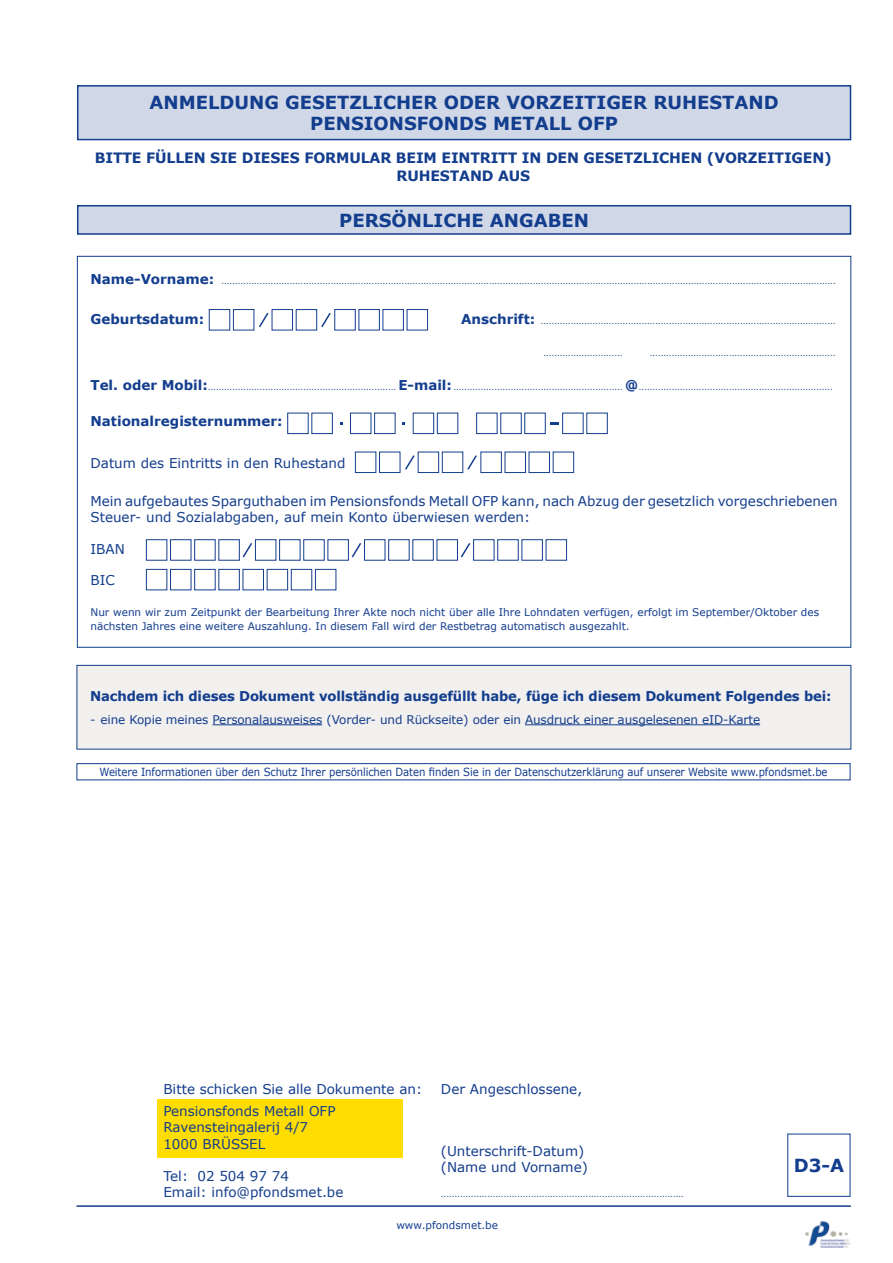
<style>
.page{position:relative;width:893px;height:1263px;background:#fff}
.page>*{position:absolute;margin:0;border:0;box-sizing:border-box;transform-origin:0 0}
.t1{font:700 18px/21.6px "Verdana";color:#133d8d;text-align:center}
.t2{font:700 14.25px/18.5px "Verdana";letter-spacing:-.01em;color:#133d8d;text-align:center}
.t3{font:13.5px/16.2px "Verdana";color:#133d8d}
.t4{font:700 13.5px "Verdana";letter-spacing:-.01em;color:#133d8d}
.t5{font:12px "Verdana";letter-spacing:-.01em;color:#133d8d}
.t6{font:11.25px "Verdana";letter-spacing:-.01em;color:#133d8d;scale:.9 1}
.t7{font:10.5px/13.5px "Verdana";color:#133d8d}
.t8{font:7.5px "Verdana";color:#133d8d}
.s1{font-weight:700;font-size:13.5px}
</style>
<div class="page">
<img style="left:805px;top:1221px;width:46px;height:27px">
<hr style="left:77px;top:1205px;width:774px;height:2px;background:#133d8d">
<div style="left:157px;top:1099px;width:246px;height:58px;background:#fd0"></div>
<div style="left:78px;top:86px;width:772px;height:54px;background:#d0d8e8"></div>
<div style="left:77px;top:85px;width:774px;height:55px;border:2px solid #133d8d"></div>
<div style="left:78px;top:206px;width:772px;height:28px;background:#d0d8e8"></div>
<div style="left:77px;top:205px;width:774px;height:30px;border:2px solid #133d8d"></div>
<div style="left:77px;top:665px;width:774px;height:84px;background:#f2f0ef"></div>
<hr style="left:212px;top:724px;width:110px;height:1px;background:#133d8d">
<hr style="left:525px;top:724px;width:235px;height:1px;background:#133d8d">
<div style="left:77px;top:665px;width:774px;height:84px;border:1px solid #133d8d"></div>
<div style="left:209px;top:309px;width:21px;height:21px;border:1px solid #133d8d"></div>
<div style="left:233px;top:309px;width:21px;height:21px;border:1px solid #133d8d"></div>
<div style="left:272px;top:309px;width:21px;height:21px;border:1px solid #133d8d"></div>
<div style="left:296px;top:309px;width:21px;height:21px;border:1px solid #133d8d"></div>
<div style="left:334px;top:309px;width:22px;height:21px;border:1px solid #133d8d"></div>
<div style="left:359px;top:309px;width:21px;height:21px;border:1px solid #133d8d"></div>
<div style="left:382px;top:309px;width:22px;height:21px;border:1px solid #133d8d"></div>
<div style="left:407px;top:309px;width:21px;height:21px;border:1px solid #133d8d"></div>
<svg style="left:259px;top:312px;width:10px;height:16px"></svg>
<svg style="left:321px;top:312px;width:10px;height:16px"></svg>
<div style="left:287px;top:413px;width:22px;height:21px;border:1px solid #133d8d"></div>
<div style="left:311px;top:413px;width:22px;height:21px;border:1px solid #133d8d"></div>
<div style="left:350px;top:413px;width:21px;height:21px;border:1px solid #133d8d"></div>
<div style="left:374px;top:413px;width:21px;height:21px;border:1px solid #133d8d"></div>
<div style="left:413px;top:413px;width:21px;height:21px;border:1px solid #133d8d"></div>
<div style="left:437px;top:413px;width:21px;height:21px;border:1px solid #133d8d"></div>
<div style="left:476px;top:413px;width:21px;height:21px;border:1px solid #133d8d"></div>
<div style="left:500px;top:413px;width:22px;height:21px;border:1px solid #133d8d"></div>
<div style="left:524px;top:413px;width:22px;height:21px;border:1px solid #133d8d"></div>
<div style="left:562px;top:413px;width:21px;height:21px;border:1px solid #133d8d"></div>
<div style="left:586px;top:413px;width:22px;height:21px;border:1px solid #133d8d"></div>
<svg style="left:550px;top:422px;width:8px;height:3px"></svg>
<div style="left:355px;top:452px;width:21px;height:21px;border:1px solid #133d8d"></div>
<div style="left:379px;top:452px;width:21px;height:21px;border:1px solid #133d8d"></div>
<div style="left:418px;top:452px;width:21px;height:21px;border:1px solid #133d8d"></div>
<div style="left:442px;top:452px;width:21px;height:21px;border:1px solid #133d8d"></div>
<div style="left:480px;top:452px;width:22px;height:21px;border:1px solid #133d8d"></div>
<div style="left:505px;top:452px;width:21px;height:21px;border:1px solid #133d8d"></div>
<div style="left:529px;top:452px;width:21px;height:21px;border:1px solid #133d8d"></div>
<div style="left:553px;top:452px;width:21px;height:21px;border:1px solid #133d8d"></div>
<svg style="left:405px;top:455px;width:10px;height:15px"></svg>
<svg style="left:467px;top:455px;width:10px;height:15px"></svg>
<div style="left:170px;top:539px;width:21px;height:22px;border:1px solid #133d8d"></div>
<div style="left:146px;top:539px;width:21px;height:22px;border:1px solid #133d8d"></div>
<div style="left:194px;top:539px;width:22px;height:22px;border:1px solid #133d8d"></div>
<div style="left:255px;top:539px;width:21px;height:22px;border:1px solid #133d8d"></div>
<div style="left:279px;top:539px;width:21px;height:22px;border:1px solid #133d8d"></div>
<div style="left:364px;top:539px;width:21px;height:22px;border:1px solid #133d8d"></div>
<div style="left:473px;top:539px;width:21px;height:22px;border:1px solid #133d8d"></div>
<div style="left:388px;top:539px;width:22px;height:22px;border:1px solid #133d8d"></div>
<div style="left:497px;top:539px;width:22px;height:22px;border:1px solid #133d8d"></div>
<div style="left:412px;top:539px;width:22px;height:22px;border:1px solid #133d8d"></div>
<div style="left:521px;top:539px;width:22px;height:22px;border:1px solid #133d8d"></div>
<div style="left:437px;top:539px;width:21px;height:22px;border:1px solid #133d8d"></div>
<div style="left:546px;top:539px;width:21px;height:22px;border:1px solid #133d8d"></div>
<svg style="left:242px;top:543px;width:10px;height:15px"></svg>
<svg style="left:351px;top:543px;width:11px;height:15px"></svg>
<svg style="left:460px;top:543px;width:11px;height:15px"></svg>
<div style="left:218px;top:539px;width:22px;height:22px;border:1px solid #133d8d"></div>
<div style="left:303px;top:539px;width:22px;height:22px;border:1px solid #133d8d"></div>
<div style="left:327px;top:539px;width:22px;height:22px;border:1px solid #133d8d"></div>
<div style="left:146px;top:569px;width:21px;height:21px;border:1px solid #133d8d"></div>
<div style="left:243px;top:569px;width:21px;height:21px;border:1px solid #133d8d"></div>
<div style="left:170px;top:569px;width:21px;height:21px;border:1px solid #133d8d"></div>
<div style="left:267px;top:569px;width:21px;height:21px;border:1px solid #133d8d"></div>
<div style="left:194px;top:569px;width:22px;height:21px;border:1px solid #133d8d"></div>
<div style="left:291px;top:569px;width:21px;height:21px;border:1px solid #133d8d"></div>
<div style="left:218px;top:569px;width:22px;height:21px;border:1px solid #133d8d"></div>
<div style="left:315px;top:569px;width:21px;height:21px;border:1px solid #133d8d"></div>
<div style="left:77px;top:763px;width:773px;height:17px;border:1px solid #133d8d"></div>
<h1 class="t1" style="left:149px;top:92px;width:631px">ANMELDUNG GESETZLICHER ODER VORZEITIGER RUHESTAND<br>PENSIONSFONDS METALL OFP</h1>
<h2 class="t2" style="left:95px;top:149px;width:738px">BITTE FÜLLEN SIE DIESES FORMULAR BEIM EINTRITT IN DEN GESETZLICHEN (VORZEITIGEN)<br>RUHESTAND AUS</h2>
<h1 class="t1" style="left:339px;top:210px;width:251px">PERSÖNLICHE ANGABEN</h1>
<p class="t8" style="left:90px;top:276px;width:747px"><span class="s1">Name-Vorname:</span> .................................................................................................................................................................................................................................</p>
<h3 class="t4" style="left:90px;top:311px;width:115px">Geburtsdatum:</h3>
<p class="t8" style="left:461px;top:317px;width:376px"><span class="s1">Anschrift:</span> ............................................................................................................</p>
<p class="t8" style="left:543px;top:348px;width:81px">.............................</p>
<p class="t8" style="left:650px;top:348px;width:187px">....................................................................</p>
<p class="t8" style="left:90px;top:383px;width:744px"><span class="s1">Tel. oder Mobil:</span>..................................................................... <span class="s1">E-mail:</span> .............................................................. <span class="s1">@</span>.......................................................................</p>
<h3 class="t4" style="left:90px;top:413px;width:194px">Nationalregisternummer:</h3>
<h3 class="t3" style="left:90px;top:456px;width:257px">Datum des Eintritts in den Ruhestand</h3>
<h3 class="t3" style="left:90px;top:493px;width:749px">Mein aufgebautes Sparguthaben im Pensionsfonds Metall OFP kann, nach Abzug der gesetzlich vorgeschriebenen<br>Steuer- und Sozialabgaben, auf mein Konto überwiesen werden:</h3>
<h3 class="t3" style="left:90px;top:541px;width:36px">IBAN</h3>
<h3 class="t3" style="left:90px;top:572px;width:26px">BIC</h3>
<p class="t7" style="left:90px;top:606px;width:730px">Nur wenn wir zum Zeitpunkt der Bearbeitung Ihrer Akte noch nicht über alle Ihre Lohndaten verfügen, erfolgt im September/Oktober des nächsten Jahres eine weitere Auszahlung. In diesem Fall wird der Restbetrag automatisch ausgezahlt.</p>
<h3 class="t4" style="left:90px;top:687px;width:743px">Nachdem ich dieses Dokument vollständig ausgefüllt habe, füge ich diesem Dokument Folgendes bei:</h3>
<h3 class="t5" style="left:90px;top:712px;width:672px">- eine Kopie meines Personalausweises (Vorder- und Rückseite) oder ein Ausdruck einer ausgelesenen eID-Karte</h3>
<h3 class="t6" style="left:100px;top:765px;width:810px">Weitere Informationen über den Schutz Ihrer persönlichen Daten finden Sie in der Datenschutzerklärung auf unserer Website www.pfondsmet.be</h3>
<h3 class="t3" style="left:163px;top:1078px;width:260px;line-height:22.2px">Bitte schicken Sie alle Dokumente an:<br>Pensionsfonds Metall OFP</h3>
<h3 class="t3" style="left:163px;top:1119px;width:146px">Ravensteingalerij 4/7<br>1000 BRÜSSEL</h3>
<h3 class="t3" style="left:163px;top:1168px;width:181px">Tel: 02 504 97 74<br>Email: info@pfondsmet.be</h3>
<h3 class="t3" style="left:441px;top:1081px;width:143px">Der Angeschlossene,</h3>
<h3 class="t3" style="left:441px;top:1143px;width:148px">(Unterschrift-Datum) (Name und Vorname)</h3>
<p class="t8" style="left:441px;top:1190px;width:244px">.........................................................................................</p>
<h3 class="t7" style="left:396px;top:1219px;width:103px">www.pfondsmet.be</h3>
<h1 class="t1" style="left:794px;top:1155px;width:52px">D3-A</h1>
</div>
